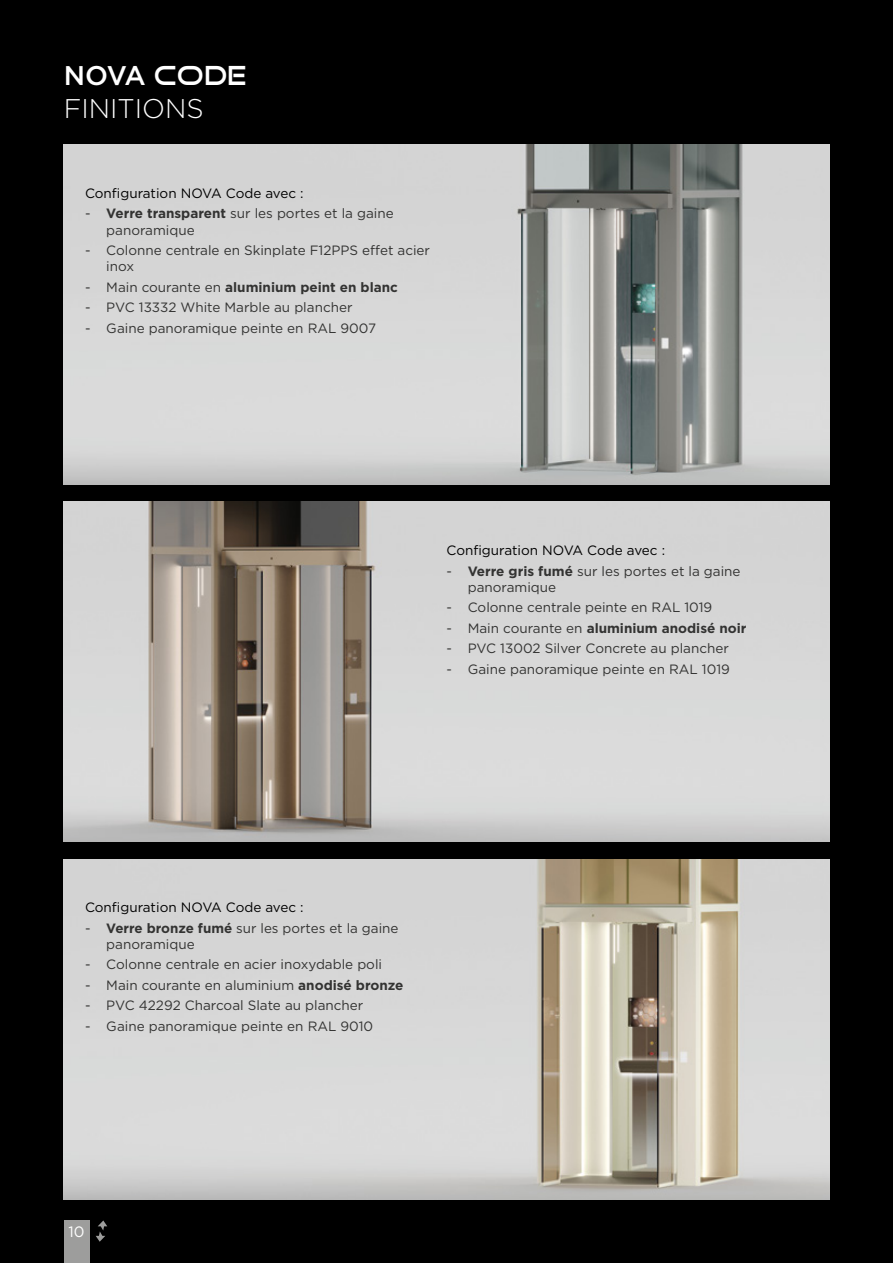
<style>
.page{position:relative;width:893px;height:1263px;background:#000}
.page>*{position:absolute;margin:0;border:0;box-sizing:border-box;transform-origin:0 0}
.t1{font:300 27px/32.4px "Gotham";color:#fff}
.t2{font:15px "Gotham";color:#fff}
.t3{font:13.5px/16.2px "Gotham";color:#333332}
.t4{font:13.5px "Gotham";color:#000}
.t5{font:700 13.5px "Gotham";color:#333332}
.s1{font-weight:500}
.s2{font-family:"Good Times";font-weight:400;font-size:27.75px}
.s3{font-weight:700}
.s4{font-weight:400}
</style>
<div class="page">
<div style="left:64px;top:1220px;width:25px;height:43px;background:#9d9d9c"></div>
<svg style="left:96px;top:1220px;width:11px;height:22px"></svg>
<img style="left:64px;top:859px;width:765px;height:340px">
<img style="left:64px;top:502px;width:765px;height:340px">
<img style="left:64px;top:145px;width:765px;height:340px">
<h1 class="t1" style="left:64px;top:59px;width:185px"><span class="s1">NOVA</span> <span class="s2">CODE<br></span>FINITIONS</h1>
<p class="t4" style="left:85px;top:184px;width:220px">Configuration NOVA Code avec :</p>
<p class="t3" style="left:106px;top:205px;width:289px;text-indent:-21px">- <span class="s3">Verre transparent</span> sur les portes et la gaine panoramique</p>
<p class="t3" style="left:106px;top:242px;width:325px;text-indent:-21px">- Colonne centrale en Skinplate F12PPS effet acier inox</p>
<p class="t5" style="left:85px;top:278px;width:314px"><span class="s4">- Main courante en</span> aluminium peint en blanc</p>
<p class="t3" style="left:85px;top:299px;width:269px">- PVC 13332 White Marble au plancher</p>
<p class="t3" style="left:85px;top:319px;width:293px">- Gaine panoramique peinte en RAL 9007</p>
<p class="t4" style="left:446px;top:542px;width:220px">Configuration NOVA Code avec :</p>
<p class="t3" style="left:468px;top:562px;width:274px;text-indent:-21px">- <span class="s3">Verre gris fumé</span> sur les portes et la gaine panoramique</p>
<p class="t3" style="left:446px;top:599px;width:267px">- Colonne centrale peinte en RAL 1019</p>
<p class="t5" style="left:446px;top:619px;width:302px"><span class="s4">- Main courante en</span> aluminium anodisé noir</p>
<p class="t3" style="left:446px;top:640px;width:284px">- PVC 13002 Silver Concrete au plancher</p>
<p class="t3" style="left:446px;top:660px;width:285px">- Gaine panoramique peinte en RAL 1019</p>
<p class="t4" style="left:85px;top:899px;width:220px">Configuration NOVA Code avec :</p>
<p class="t3" style="left:106px;top:920px;width:294px;text-indent:-21px">- <span class="s3">Verre bronze fumé</span> sur les portes et la gaine panoramique</p>
<p class="t3" style="left:85px;top:956px;width:299px">- Colonne centrale en acier inoxydable poli</p>
<p class="t3" style="left:85px;top:977px;width:320px">- Main courante en aluminium <span class="s3">anodisé bronze</span></p>
<p class="t3" style="left:85px;top:997px;width:280px">- PVC 42292 Charcoal Slate au plancher</p>
<p class="t3" style="left:85px;top:1018px;width:290px">- Gaine panoramique peinte en RAL 9010</p>
<p class="t2" style="left:68px;top:1222px;width:18px">10</p>
</div>
